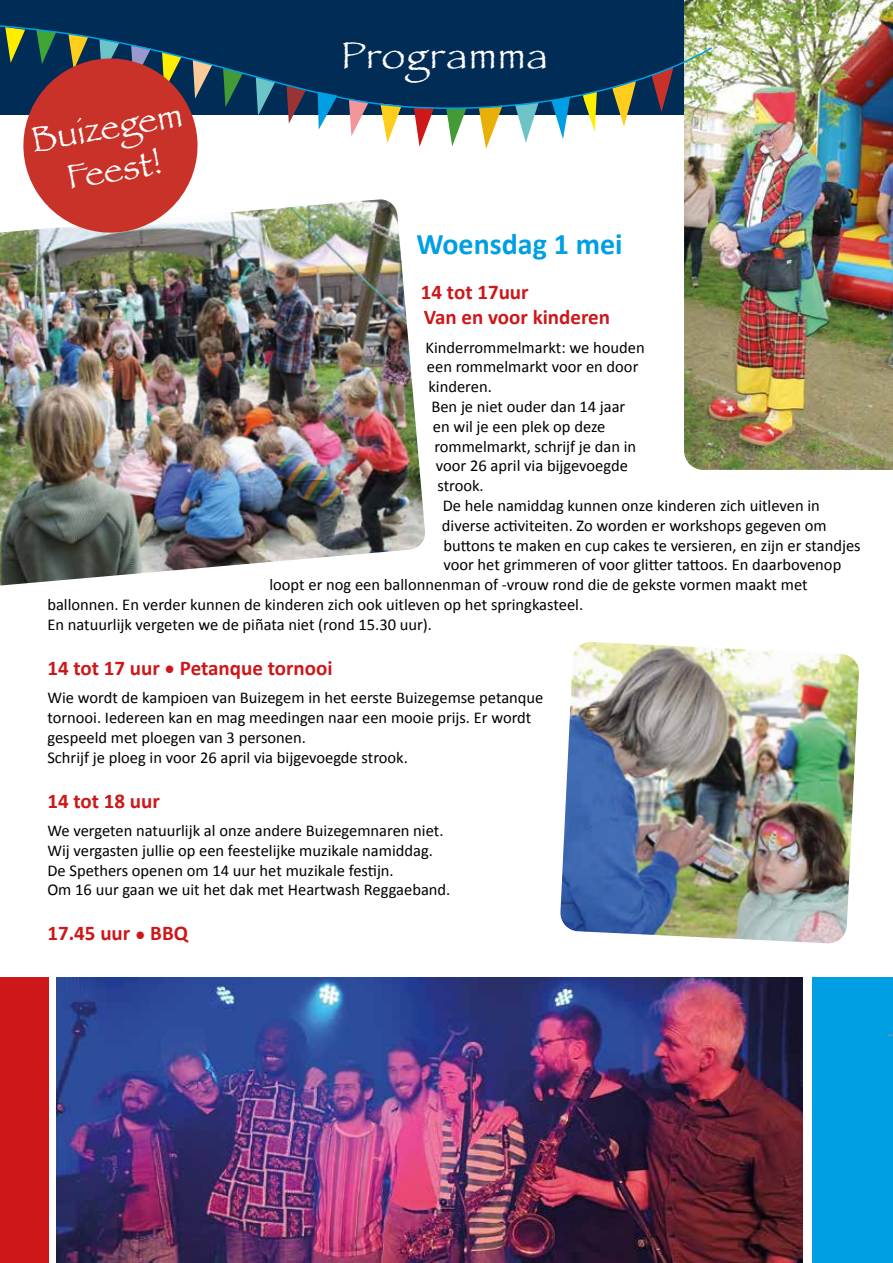
<style>
.page{position:relative;width:893px;height:1263px;background:#fff}
.page>*{position:absolute;margin:0;border:0;box-sizing:border-box;transform-origin:0 0}
.t1{font:39px "Papyrus";letter-spacing:.035em;color:#fff}
.t2{font:36px/43.2px "Papyrus";color:#fff;text-align:center}
.t3{font:700 30px "Calibri";color:#009fe3}
.t4{font:700 21px/25.2px "Calibri";color:#cd1719}
.t5{font:16.5px/19.8px "Calibri";color:#000}
</style>
<div class="page">
<div style="left:0;top:0;width:893px;height:115px;background:#002c56"></div>
<img style="left:560px;top:642px;width:299px;height:302px">
<img style="left:684px;top:0;width:209px;height:470px">
<img style="left:0;top:199px;width:425px;height:386px">
<img style="left:56px;top:978px;width:747px;height:285px">
<svg style="left:480px;top:116px;width:19px;height:33px"></svg>
<svg style="left:447px;top:116px;width:17px;height:30px"></svg>
<svg style="left:415px;top:116px;width:16px;height:31px"></svg>
<svg style="left:382px;top:116px;width:16px;height:27px"></svg>
<svg style="left:350px;top:116px;width:12px;height:20px"></svg>
<svg style="left:288px;top:116px;width:5px;height:8px"></svg>
<svg style="left:318px;top:116px;width:8px;height:14px"></svg>
<svg style="left:518px;top:116px;width:17px;height:27px"></svg>
<svg style="left:589px;top:116px;width:7px;height:16px"></svg>
<svg style="left:620px;top:116px;width:67px;height:11px"></svg>
<svg style="left:556px;top:116px;width:11px;height:23px"></svg>
<svg style="left:0;top:11px;width:713px;height:105px"></svg>
<div style="left:0;top:978px;width:48px;height:285px;background:#cd1719"></div>
<div style="left:812px;top:978px;width:81px;height:285px;background:#009fe3"></div>
<svg style="left:1px;top:11px;width:214px;height:234px"></svg>
<h2 class="t2" style="left:28px;top:118px;width:154px;rotate:-10deg">Buizegem<br>Feest!</h2>
<h1 class="t1" style="left:341px;top:32px;width:209px">Programma</h1>
<h3 class="t3" style="left:416px;top:223px;width:208px">Woensdag 1 mei</h3>
<p class="t4" style="left:421px;top:279px;width:191px">14 tot 17uur<br>Van en voor kinderen</p>
<p class="t5" style="left:425px;top:337px;width:221px">Kinderrommelmarkt: we houden</p>
<p class="t5" style="left:427px;top:357px;width:213px">een rommelmarkt voor en door</p>
<p class="t5" style="left:428px;top:376px;width:65px">kinderen.</p>
<p class="t5" style="left:431px;top:396px;width:195px">Ben je niet ouder dan 14 jaar</p>
<p class="t5" style="left:433px;top:416px;width:174px">en wil je een plek op deze</p>
<p class="t5" style="left:434px;top:436px;width:203px">rommelmarkt, schrijf je dan in</p>
<p class="t5" style="left:436px;top:456px;width:194px">voor 26 april via bijgevoegde</p>
<p class="t5" style="left:437px;top:475px;width:48px">strook.</p>
<p class="t5" style="left:443px;top:495px;width:379px">De hele namiddag kunnen onze kinderen zich uitleven in</p>
<p class="t5" style="left:442px;top:515px;width:386px">diverse activiteiten. Zo worden er workshops gegeven om</p>
<p class="t5" style="left:443px;top:535px;width:419px">buttons te maken en cup cakes te versieren, en zijn er standjes</p>
<p class="t5" style="left:443px;top:555px;width:399px">voor het grimmeren of voor glitter tattoos. En daarbovenop</p>
<p class="t5" style="left:269px;top:574px;width:540px">loopt er nog een ballonnenman of -vrouw rond die de gekste vormen maakt met</p>
<p class="t5" style="left:47px;top:594px;width:537px">ballonnen. En verder kunnen de kinderen zich ook uitleven op het springkasteel.</p>
<p class="t5" style="left:47px;top:614px;width:386px">En natuurlijk vergeten we de piñata niet (rond 15.30 uur).</p>
<p class="t4" style="left:47px;top:654px;width:287px">14 tot 17 uur • Petanque tornooi</p>
<p class="t5" style="left:47px;top:687px;width:498px">Wie wordt de kampioen van Buizegem in het eerste Buizegemse petanque tornooi. Iedereen kan en mag meedingen naar een mooie prijs. Er wordt gespeeld met ploegen van 3 personen.<br>Schrijf je ploeg in voor 26 april via bijgevoegde strook.</p>
<p class="t4" style="left:47px;top:787px;width:114px">14 tot 18 uur</p>
<p class="t5" style="left:47px;top:820px;width:404px">We vergeten natuurlijk al onze andere Buizegemnaren niet.<br>Wij vergasten jullie op een feestelijke muzikale namiddag.<br>De Spethers openen om 14 uur het muzikale festijn.<br>Om 16 uur gaan we uit het dak met Heartwash Reggaeband.</p>
<p class="t4" style="left:47px;top:920px;width:142px">17.45 uur • BBQ</p>
</div>
